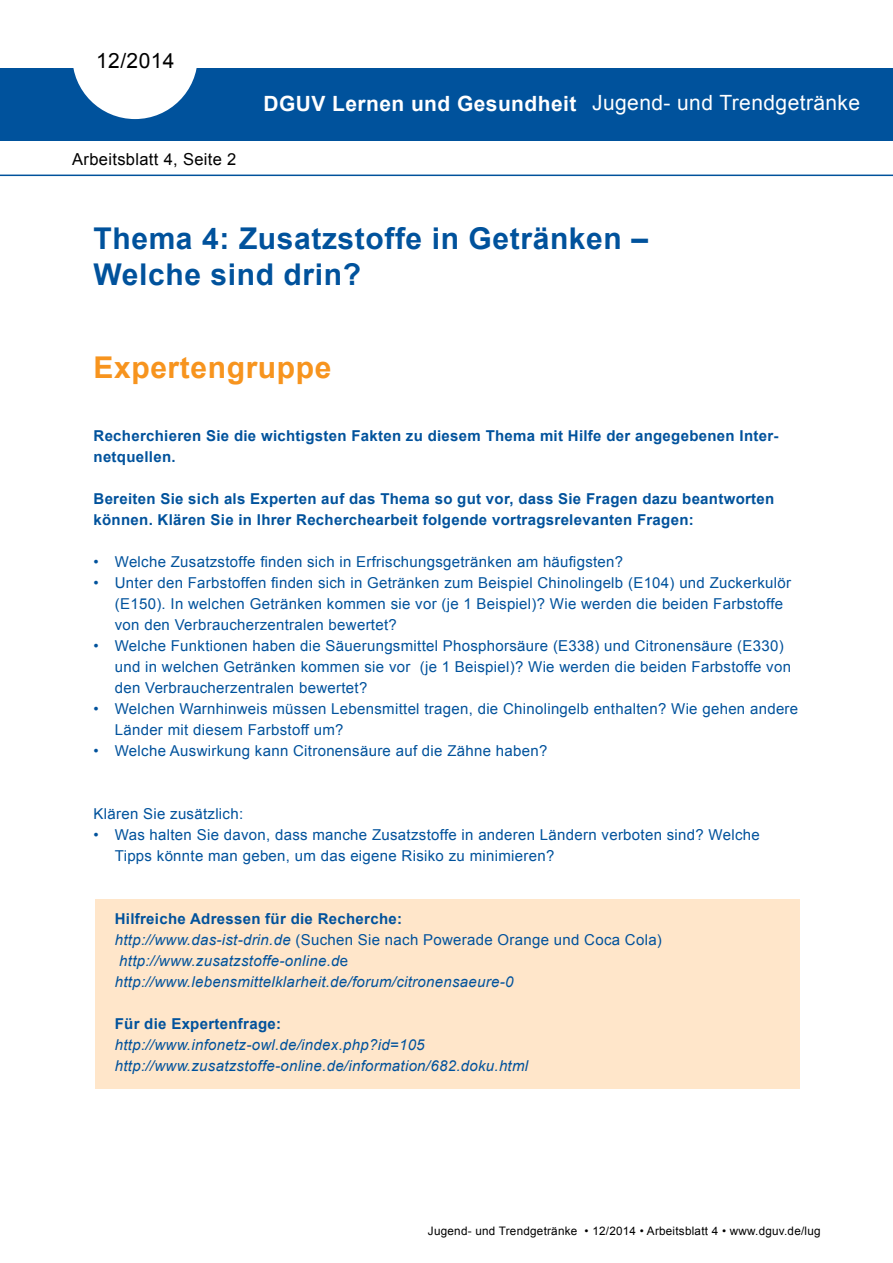
<style>
.page{position:relative;width:893px;height:1263px;background:#fff}
.page>*{position:absolute;margin:0;border:0;box-sizing:border-box;transform-origin:0 0}
.t1{font:700 30px/36.2px "Arial";letter-spacing:.02em;color:#00529c}
.t2{font:700 30px "Arial";letter-spacing:.02em;color:#f7941e}
.t3{font:700 21px "Arial";letter-spacing:.02em;color:#fff}
.t4{font:21px "Arial";letter-spacing:.02em;color:#000}
.t5{font:16.5px "Arial";letter-spacing:.02em;color:#000}
.t6{font:15px/21px "Arial";letter-spacing:.02em;color:#00529c}
.t7{font:italic 15px/21px "Arial";letter-spacing:.02em;color:#00529c}
.t8{font:700 15px/21px "Arial";letter-spacing:.02em;color:#00529c}
.t9{font:11.7px "Arial";letter-spacing:.02em;color:#000}
.s1{font-weight:400}
.s2{font-weight:700;font-style:normal}
.s3{font-style:normal}
</style>
<div class="page">
<div style="left:95px;top:899px;width:704px;height:190px;background:#ffe6ca"></div>
<div style="left:0;top:68px;width:893px;height:72px;background:#00529c"></div>
<svg style="left:73px;top:68px;width:124px;height:51px"></svg>
<hr style="left:0;top:175px;width:893px;height:1px;background:#00529c">
<h2 class="t4" style="left:96px;top:47px;width:80px">12/2014</h2>
<p class="t5" style="left:72px;top:148px;width:166px">Arbeitsblatt 4, Seite 2</p>
<h2 class="t3" style="left:264px;top:90px;width:598px">DGUV Lernen und Gesundheit <span class="s1">Jugend- und Trendgetränke</span></h2>
<h1 class="t1" style="left:94px;top:221px;width:556px">Thema 4: Zusatzstoffe in Getränken –<br>Welche sind drin?</h1>
<h1 class="t2" style="left:94px;top:348px;width:239px">Expertengruppe</h1>
<p class="t8" style="left:94px;top:426px;width:686px">Recherchieren Sie die wichtigsten Fakten zu diesem Thema mit Hilfe der angegebenen Inter&shy;netquellen.</p>
<p class="t8" style="left:94px;top:489px;width:682px">Bereiten Sie sich als Experten auf das Thema so gut vor, dass Sie Fragen dazu beantworten können. Klären Sie in Ihrer Recherchearbeit folgende vortragsrelevanten Fragen:</p>
<p class="t6" style="left:94px;top:552px;width:531px">• Welche Zusatzstoffe finden sich in Erfrischungsgetränken am häufigsten?</p>
<p class="t6" style="left:115px;top:573px;width:678px;text-indent:-21px">• Unter den Farbstoffen finden sich in Getränken zum Beispiel Chinolingelb (E104) und Zuckerkulör (E150). In welchen Getränken kommen sie vor (je 1 Beispiel)? Wie werden die beiden Farbstoffe von den Verbraucherzentralen bewertet?</p>
<p class="t6" style="left:115px;top:636px;width:678px;text-indent:-21px">• Welche Funktionen haben die Säuerungsmittel Phosphorsäure (E338) und Citronensäure (E330) und in welchen Getränken kommen sie vor (je 1 Beispiel)? Wie werden die beiden Farbstoffe von den Verbraucherzentralen bewertet?</p>
<p class="t6" style="left:115px;top:699px;width:685px;text-indent:-21px">• Welchen Warnhinweis müssen Lebensmittel tragen, die Chinolingelb enthalten? Wie gehen andere<br>Länder mit diesem Farbstoff um?</p>
<p class="t6" style="left:94px;top:741px;width:455px">• Welche Auswirkung kann Citronensäure auf die Zähne haben?</p>
<p class="t6" style="left:94px;top:804px;width:151px">Klären Sie zusätzlich:</p>
<p class="t6" style="left:115px;top:825px;width:647px;text-indent:-21px">• Was halten Sie davon, dass manche Zusatzstoffe in anderen Ländern verboten sind? Welche<br>Tipps könnte man geben, um das eigene Risiko zu minimieren?</p>
<p class="t7" style="left:115px;top:909px;width:549px"><span class="s2">Hilfreiche Adressen für die Recherche:<br></span>http://www.das-ist-drin.de <span class="s3">(Suchen Sie nach Powerade Orange und Coca Cola) </span>http://www.zusatzstoffe-online.d<span class="s3">e </span>http://www.lebensmittelklarheit.de/forum/citronensaeure-0</p>
<p class="t8" style="left:115px;top:1014px;width:168px">Für die Expertenfrage:</p>
<p class="t7" style="left:115px;top:1035px;width:415px">http://www.infonetz-owl.de/index.php?id=105 http://www.zusatzstoffe-online.de/information/682.doku.html</p>
<p class="t9" style="left:428px;top:1223px;width:394px">Jugend- und Trendgetränke • 12/2014 • Arbeitsblatt 4 • www.dguv.de/lug</p>
</div>
